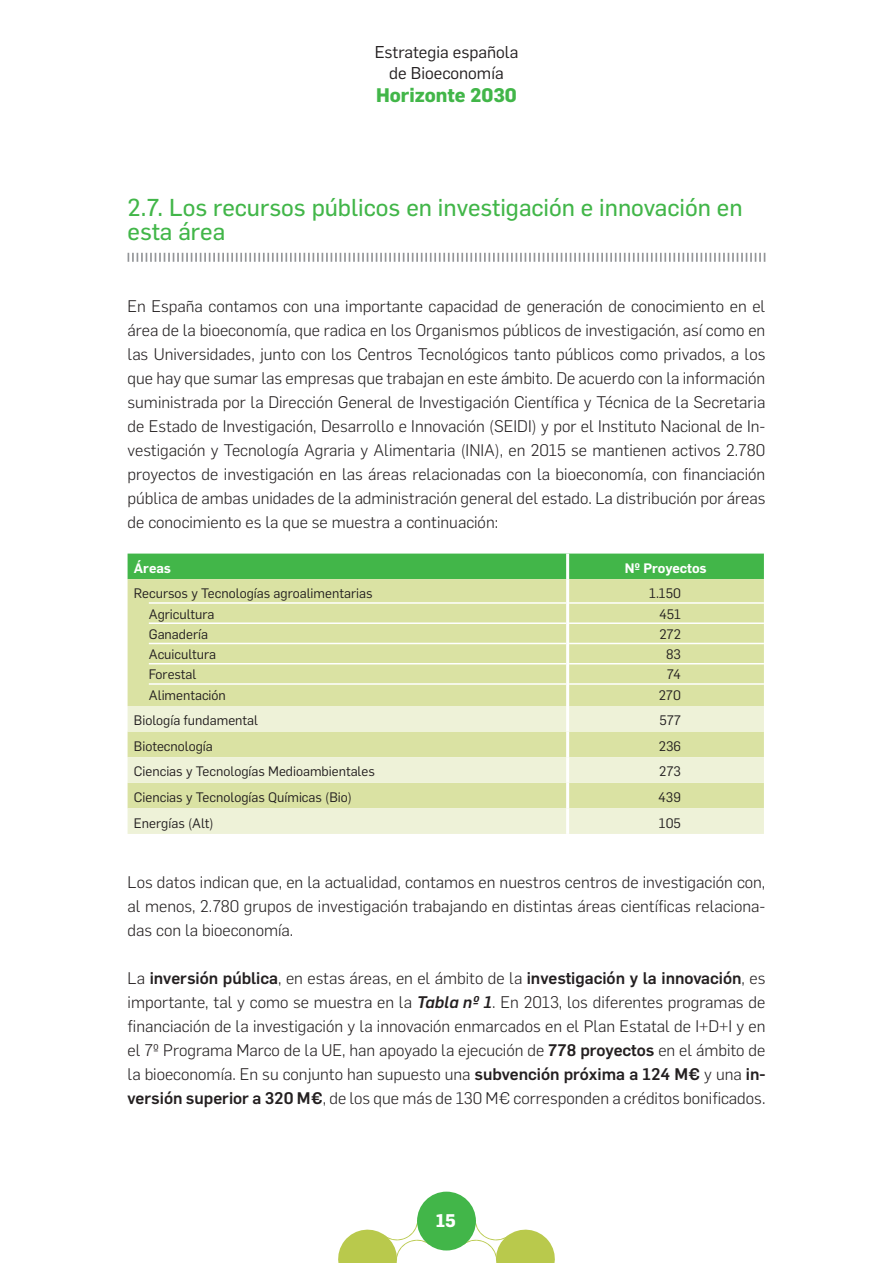
<style>
.page{position:relative;width:893px;height:1263px;background:#fff}
.page>*{position:absolute;margin:0;border:0;box-sizing:border-box;transform-origin:0 0}
.t1{font:24px/24px "Flama Basic";color:#42b649}
.t2{font:700 19.35px "Flama";color:#42b649}
.t3{font:700 18px "Flama";color:#fff}
.t4{font:16.8px/20.1px "Flama";color:#231f20;text-align:center}
.t5{font:300 16.5px/24px "Flama";color:#231f20;text-align:justify}
.t6{font:13.5px/20.2px "Flama";color:#231f20}
.t7{font:600 13.5px "Flama";color:#fff}
.s1{font-weight:500}
.s2{font-weight:500;font-style:italic}
</style>
<div class="page">
<svg style="left:338px;top:1223px;width:92px;height:40px"></svg>
<svg style="left:463px;top:1223px;width:92px;height:40px"></svg>
<div style="left:417px;top:1191px;width:59px;height:59px;background:#42b649;border-radius:50%"></div>
<svg style="left:128px;top:253px;width:637px;height:9px"></svg>
<div style="left:128px;top:554px;width:636px;height:25px;background:#42b649"></div>
<div style="left:128px;top:579px;width:636px;height:127px;background:#dae2a3"></div>
<svg style="left:128px;top:706px;width:636px;height:128px;fill:#eef2d8"></svg>
<hr style="left:566px;top:554px;width:3px;height:25px;background:#fff">
<hr style="left:566px;top:706px;width:3px;height:26px;background:#fff">
<hr style="left:566px;top:732px;width:3px;height:25px;background:#fff">
<hr style="left:566px;top:757px;width:3px;height:26px;background:#fff">
<hr style="left:566px;top:783px;width:3px;height:25px;background:#fff">
<hr style="left:566px;top:808px;width:3px;height:26px;background:#fff">
<hr style="left:566px;top:579px;width:3px;height:127px;background:#fff">
<hr style="left:149px;top:602px;width:417px;height:2px;background:#fff">
<hr style="left:149px;top:622px;width:417px;height:2px;background:#fff">
<hr style="left:149px;top:643px;width:417px;height:1px;background:#fff">
<hr style="left:149px;top:663px;width:417px;height:1px;background:#fff">
<hr style="left:149px;top:683px;width:417px;height:2px;background:#fff">
<hr style="left:569px;top:602px;width:195px;height:2px;background:#fff">
<hr style="left:569px;top:622px;width:195px;height:2px;background:#fff">
<hr style="left:569px;top:643px;width:195px;height:1px;background:#fff">
<hr style="left:569px;top:663px;width:195px;height:1px;background:#fff">
<hr style="left:569px;top:683px;width:195px;height:2px;background:#fff">
<p class="t4" style="left:375px;top:41px;width:145px">Estrategia española de Bioeconomía</p>
<p class="t2" style="left:376px;top:81px;width:142px">Horizonte 2030</p>
<h1 class="t1" style="left:128px;top:194px;width:616px">2.7. Los recursos públicos en investigación e innovación en esta área</h1>
<p class="t5" style="left:128px;top:293px;width:639px">En España contamos con una importante capacidad de generación de conocimiento en el área de la bioeconomía, que radica en los Organismos públicos de investigación, así como en las Universidades, junto con los Centros Tecnológicos tanto públicos como privados, a los que hay que sumar las empresas que trabajan en este ámbito. De acuerdo con la información suministrada por la Dirección General de Investigación Científica y Técnica de la Secretaria de Estado de Investigación, Desarrollo e Innovación (SEIDI) y por el Instituto Nacional de In&shy;vestigación y Tecnología Agraria y Alimentaria (INIA), en 2015 se mantienen activos 2.780 proyectos de investigación en las áreas relacionadas con la bioeconomía, con financiación pública de ambas unidades de la administración general del estado. La distribución por áreas de conocimiento es la que se muestra a continuación:</p>
<p class="t7" style="left:134px;top:558px;width:39px">Áreas</p>
<p class="t7" style="left:625px;top:558px;width:84px">Nº Proyectos</p>
<p class="t6" style="left:149px;top:583px;width:225px;text-indent:-15px">Recursos y Tecnologías agroalimentarias<br>Agricultura<br>Ganadería<br>Acuicultura<br>Forestal<br>Alimentación</p>
<p class="t6" style="left:649px;top:583px;width:33px;text-align:right">1.150<br>451<br>272<br>83<br>74<br>270</p>
<p class="t6" style="left:134px;top:709px;width:126px">Biología fundamental</p>
<p class="t6" style="left:659px;top:709px;width:23px">577</p>
<p class="t6" style="left:134px;top:735px;width:80px">Biotecnología</p>
<p class="t6" style="left:659px;top:735px;width:24px">236</p>
<p class="t6" style="left:134px;top:761px;width:243px">Ciencias y Tecnologías Medioambientales</p>
<p class="t6" style="left:659px;top:761px;width:23px">273</p>
<p class="t6" style="left:134px;top:786px;width:219px">Ciencias y Tecnologías Químicas (Bio)</p>
<p class="t6" style="left:658px;top:786px;width:24px">439</p>
<p class="t6" style="left:134px;top:812px;width:81px">Energías (Alt)</p>
<p class="t6" style="left:659px;top:812px;width:24px">105</p>
<p class="t5" style="left:128px;top:869px;width:639px">Los datos indican que, en la actualidad, contamos en nuestros centros de investigación con, al menos, 2.780 grupos de investigación trabajando en distintas áreas científicas relaciona&shy;das con la bioeconomía.</p>
<p class="t5" style="left:128px;top:965px;width:639px">La <span class="s1">inversión pública</span>, en estas áreas, en el ámbito de la <span class="s1">investigación y la innovación</span>, es importante, tal y como se muestra en la <span class="s2">Tabla nº 1</span>. En 2013, los diferentes programas de financiación de la investigación y la innovación enmarcados en el Plan Estatal de I+D+I y en el 7º Programa Marco de la UE, han apoyado la ejecución de <span class="s1">778 proyectos</span> en el ámbito de la bioeconomía. En su conjunto han supuesto una <span class="s1">subvención próxima a 124 M€</span> y una <span class="s1">in&shy;versión superior a 320 M€</span>, de los que más de 130 M€ corresponden a créditos bonificados.</p>
<p class="t3" style="left:436px;top:1207px;width:22px">15</p>
</div>
